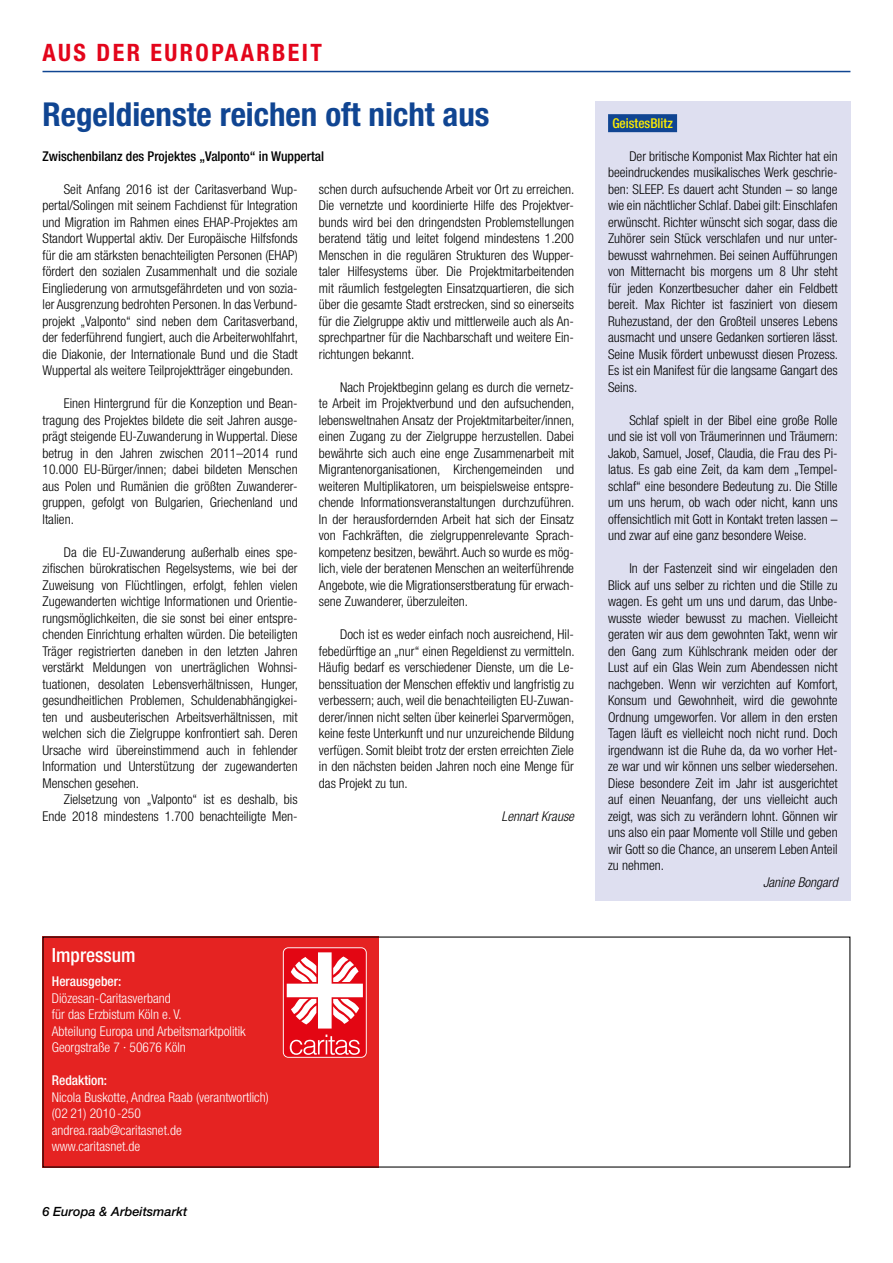
<style>
.page{position:relative;width:893px;height:1263px;background:#fff}
.page>*{position:absolute;margin:0;border:0;box-sizing:border-box;transform-origin:0 0}
.t1{font:700 condensed 33px "Helvetica Neue LT";color:#104592}
.t2{font:700 condensed 24px "Helvetica Neue LT";letter-spacing:.1em;color:#e3051b}
.t3{font:500 condensed 19.5px "Helvetica Neue LT";color:#fff}
.t4{font:300 condensed 13.5px/16.5px "Helvetica Neue LT";color:#000;text-align:justify}
.t5{font:300 condensed 13.5px/16.5px "Helvetica Neue LT";color:#fff}
.t6{font:500 condensed 13.5px "Helvetica Neue LT";color:#000}
.t7{font:italic 300 condensed 13.5px "Helvetica Neue LT";color:#000}
.t8{font:500 condensed 13.5px "Helvetica Neue LT";color:#fff}
.t9{font:500 condensed 13.5px "Helvetica Neue LT";color:#ffed00}
.t10{font:italic 500 12.75px "Helvetica Neue LT";color:#000}
</style>
<div class="page">
<div style="left:43px;top:936px;width:336px;height:231px;background:#e52322"></div>
<svg style="left:283px;top:947px;width:84px;height:111px;background:#ef7179"></svg>
<div style="left:595px;top:101px;width:255px;height:799px;background:#dedff0"></div>
<div style="left:608px;top:114px;width:69px;height:18px;background:#104592"></div>
<hr style="left:43px;top:71px;width:807px;height:1px;background:#104592">
<h2 class="t2" style="left:43px;top:38px;width:281px">AUS DER EUROPAARBEIT</h2>
<h1 class="t1" style="left:43px;top:95px;width:449px">Regeldienste reichen oft nicht aus</h1>
<p class="t6" style="left:43px;top:148px;width:283px">Zwischenbilanz des Projektes „Valponto“ in Wuppertal</p>
<p class="t4" style="left:43px;top:181px;width:257px;text-indent:21px">Seit Anfang 2016 ist der Caritasverband Wup&shy;pertal/Solingen mit seinem Fachdienst für Integration und Migration im Rahmen eines EHAP-Projektes am Standort Wuppertal aktiv. Der Europäische Hilfsfonds für die am stärksten benachteiligten Personen (EHAP) fördert den sozialen Zusammenhalt und die soziale Eingliederung von armutsgefährdeten und von sozia&shy;ler Ausgrenzung bedrohten Personen. In das Verbund&shy;projekt „Valponto“ sind neben dem Caritasverband, der federführend fungiert, auch die Arbeiterwohlfahrt, die Diakonie, der Internationale Bund und die Stadt Wuppertal als weitere Teilprojektträger eingebunden.</p>
<p class="t4" style="left:43px;top:395px;width:257px;text-indent:21px">Einen Hintergrund für die Konzeption und Bean&shy;tragung des Projektes bildete die seit Jahren ausge&shy;prägt steigende EU-Zuwanderung in Wuppertal. Diese betrug in den Jahren zwischen 2011–2014 rund 10.000 EU-Bürger/innen; dabei bildeten Menschen aus Polen und Rumänien die größten Zuwanderer&shy;gruppen, gefolgt von Bulgarien, Griechenland und Italien.</p>
<p class="t4" style="left:43px;top:544px;width:257px;text-indent:21px">Da die EU-Zuwanderung außerhalb eines spe&shy;zifischen bürokratischen Regelsystems, wie bei der Zuweisung von Flüchtlingen, erfolgt, fehlen vielen Zugewanderten wichtige Informationen und Orientie&shy;rungsmöglichkeiten, die sie sonst bei einer entspre&shy;chenden Einrichtung erhalten würden. Die beteiligten Träger registrierten daneben in den letzten Jahren verstärkt Meldungen von unerträglichen Wohnsi&shy;tuationen, desolaten Lebensverhältnissen, Hunger, gesundheitlichen Problemen, Schuldenabhängigkei&shy;ten und ausbeuterischen Arbeitsverhältnissen, mit welchen sich die Zielgruppe konfrontiert sah. Deren Ursache wird übereinstimmend auch in fehlender Information und Unterstützung der zugewanderten Menschen gesehen.</p>
<p class="t4" style="left:43px;top:791px;width:257px;text-align:right">Zielsetzung von „Valponto“ ist es deshalb, bis<br>Ende 2018 mindestens 1.700 benachteiligte Men-</p>
<p class="t4" style="left:319px;top:181px;width:257px">schen durch aufsuchende Arbeit vor Ort zu erreichen.<br>Die vernetzte und koordinierte Hilfe des Projektver&shy;bunds wird bei den dringendsten Problemstellungen beratend tätig und leitet folgend mindestens 1.200<br>Menschen in die regulären Strukturen des Wupper&shy;taler Hilfesystems über. Die Projektmitarbeitenden mit räumlich festgelegten Einsatzquartieren, die sich über die gesamte Stadt erstrecken, sind so einerseits für die Zielgruppe aktiv und mittlerweile auch als An&shy;sprechpartner für die Nachbarschaft und weitere Ein&shy;richtungen bekannt.</p>
<p class="t4" style="left:319px;top:379px;width:257px;text-indent:21px">Nach Projektbeginn gelang es durch die vernetz&shy;te Arbeit im Projektverbund und den aufsuchenden, lebensweltnahen Ansatz der Projektmitarbeiter/innen, einen Zugang zu der Zielgruppe herzustellen. Dabei bewährte sich auch eine enge Zusammenarbeit mit Migrantenorganisationen, Kirchengemeinden und weiteren Multiplikatoren, um beispielsweise entspre&shy;chende Informationsveranstaltungen durchzuführen.<br>In der herausfordernden Arbeit hat sich der Einsatz von Fachkräften, die zielgruppenrelevante Sprach&shy;kompetenz besitzen, bewährt. Auch so wurde es mög&shy;lich, viele der beratenen Menschen an weiterführende Angebote, wie die Migrationserstberatung für erwach&shy;sene Zuwanderer, überzuleiten.</p>
<p class="t4" style="left:319px;top:626px;width:257px;text-indent:21px">Doch ist es weder einfach noch ausreichend, Hil&shy;febedürftige an „nur“ einen Regeldienst zu vermitteln.<br>Häufig bedarf es verschiedener Dienste, um die Le&shy;benssituation der Menschen effektiv und langfristig zu verbessern; auch, weil die benachteiligten EU-Zuwan&shy;derer/innen nicht selten über keinerlei Sparvermögen, keine feste Unterkunft und nur unzureichende Bildung verfügen. Somit bleibt trotz der ersten erreichten Ziele in den nächsten beiden Jahren noch eine Menge für das Projekt zu tun.</p>
<p class="t7" style="left:502px;top:808px;width:74px">Lennart Krause</p>
<h3 class="t3" style="left:52px;top:943px;width:85px">Impressum</h3>
<p class="t8" style="left:52px;top:973px;width:71px">Herausgeber:</p>
<p class="t5" style="left:52px;top:989px;width:195px">Diözesan-Caritasverband<br>für das Erzbistum Köln e. V.<br>Abteilung Europa und Arbeitsmarktpolitik<br>Georgstraße 7 · 50676 Köln</p>
<p class="t8" style="left:52px;top:1072px;width:57px">Redaktion:</p>
<p class="t5" style="left:52px;top:1088px;width:218px">Nicola Buskotte, Andrea Raab (verantwortlich) (02 21) 2010-250 andrea.raab@caritasnet.de www.caritasnet.de</p>
<p class="t10" style="left:43px;top:1203px;width:146px">6 Europa &amp; Arbeitsmarkt</p>
<p class="t9" style="left:612px;top:115px;width:62px">GeistesBlitz</p>
<p class="t4" style="left:608px;top:148px;width:232px;text-indent:21px">Der britische Komponist Max Richter hat ein beeindruckendes musikalisches Werk geschrie&shy;ben: SLEEP. Es dauert acht Stunden – so lange wie ein nächtlicher Schlaf. Dabei gilt: Einschlafen erwünscht. Richter wünscht sich sogar, dass die Zuhörer sein Stück verschlafen und nur unter&shy;bewusst wahrnehmen. Bei seinen Aufführungen von Mitternacht bis morgens um 8 Uhr steht für jeden Konzertbesucher daher ein Feldbett bereit. Max Richter ist fasziniert von diesem Ruhezustand, der den Großteil unseres Lebens ausmacht und unsere Gedanken sortieren lässt.<br>Seine Musik fördert unbewusst diesen Prozess.<br>Es ist ein Manifest für die langsame Gangart des Seins.</p>
<p class="t4" style="left:608px;top:412px;width:232px;text-indent:21px">Schlaf spielt in der Bibel eine große Rolle und sie ist voll von Träumerinnen und Träumern:<br>Jakob, Samuel, Josef, Claudia, die Frau des Pi&shy;latus. Es gab eine Zeit, da kam dem „Tempel&shy;schlaf“ eine besondere Bedeutung zu. Die Stille um uns herum, ob wach oder nicht, kann uns offensichtlich mit Gott in Kontakt treten lassen – und zwar auf eine ganz besondere Weise.</p>
<p class="t4" style="left:608px;top:560px;width:232px;text-indent:21px">In der Fastenzeit sind wir eingeladen den Blick auf uns selber zu richten und die Stille zu wagen. Es geht um uns und darum, das Unbe&shy;wusste wieder bewusst zu machen. Vielleicht geraten wir aus dem gewohnten Takt, wenn wir den Gang zum Kühlschrank meiden oder der Lust auf ein Glas Wein zum Abendessen nicht nachgeben. Wenn wir verzichten auf Komfort, Konsum und Gewohnheit, wird die gewohnte Ordnung umgeworfen. Vor allem in den ersten Tagen läuft es vielleicht noch nicht rund. Doch irgendwann ist die Ruhe da, da wo vorher Het&shy;ze war und wir können uns selber wiedersehen.<br>Diese besondere Zeit im Jahr ist ausgerichtet auf einen Neuanfang, der uns vielleicht auch zeigt, was sich zu verändern lohnt. Gönnen wir uns also ein paar Momente voll Stille und geben wir Gott so die Chance, an unserem Leben Anteil zu nehmen.</p>
<p class="t7" style="left:763px;top:874px;width:76px">Janine Bongard</p>
</div>
